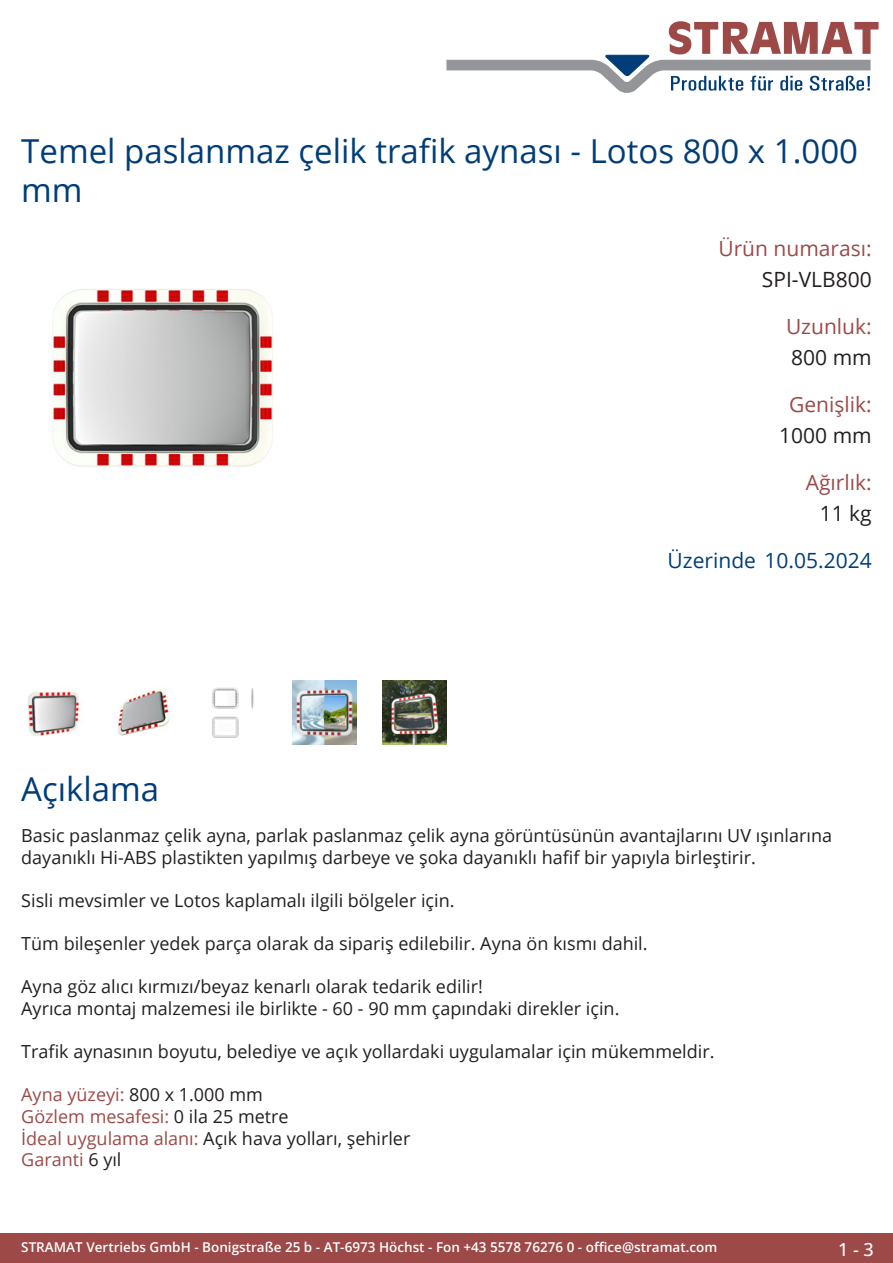
<style>
.page{position:relative;width:893px;height:1263px;background:#fff}
.page>*{position:absolute;margin:0;border:0;box-sizing:border-box;transform-origin:0 0}
.Produkttitel{font:33px/39.6px "Open Sans";color:#003d78}
.TechDaten_Überschrif{font:21px "Open Sans";color:#9c4948}
.TechDaten_Inhalt{font:21px "Open Sans";color:#231f20}
.Erstellungsdatum{font:21px "Open Sans";color:#003d78}
.Beschreibung_Text{font:18px/21.6px "Open Sans";color:#231f20}
.Beschreibung_Text-2{font:18px/21.6px "Open Sans";color:#9c4948}
.t1{font:500 18px "Open Sans";color:#fff}
.t2{font:600 13.5px "Open Sans";color:#fff}
.s1{color:#231f20}
</style>
<div class="page">
<div style="left:0;top:1233px;width:893px;height:30px;background:#9c4948"></div>
<svg style="left:446px;top:21px;width:433px;height:72px"></svg>
<img style="left:49px;top:289px;width:224px;height:179px">
<img style="left:28px;top:691px;width:51px;height:45px">
<img style="left:117px;top:689px;width:53px;height:47px">
<img style="left:212px;top:687px;width:42px;height:51px">
<img style="left:292px;top:680px;width:64px;height:64px">
<img style="left:383px;top:680px;width:63px;height:64px">
<p class="Produkttitel" style="left:21px;top:130px;width:838px">Temel paslanmaz çelik trafik aynası - Lotos 800 x 1.000 mm</p>
<p class="TechDaten_Überschrif" style="left:718px;top:234px;width:155px">Ürün numarası:</p>
<p class="TechDaten_Inhalt" style="left:762px;top:265px;width:111px">SPI-VLB800</p>
<p class="TechDaten_Überschrif" style="left:786px;top:312px;width:87px">Uzunluk:</p>
<p class="TechDaten_Inhalt" style="left:791px;top:343px;width:82px">800 mm</p>
<p class="TechDaten_Überschrif" style="left:789px;top:390px;width:84px">Genişlik:</p>
<p class="TechDaten_Inhalt" style="left:779px;top:421px;width:94px">1000 mm</p>
<p class="TechDaten_Überschrif" style="left:806px;top:468px;width:67px">Ağırlık:</p>
<p class="TechDaten_Inhalt" style="left:820px;top:499px;width:54px">11 kg</p>
<p class="Erstellungsdatum" style="left:668px;top:546px;width:206px">Üzerinde 10.05.2024</p>
<p class="Produkttitel" style="left:21px;top:768px;width:140px">Açıklama</p>
<p class="Beschreibung_Text" style="left:21px;top:824px;width:812px">Basic paslanmaz çelik ayna, parlak paslanmaz çelik ayna görüntüsünün avantajlarını UV ışınlarına dayanıklı Hi-ABS plastikten yapılmış darbeye ve şoka dayanıklı hafif bir yapıyla birleştirir.</p>
<p class="Beschreibung_Text" style="left:21px;top:889px;width:435px">Sisli mevsimler ve Lotos kaplamalı ilgili bölgeler için.</p>
<p class="Beschreibung_Text" style="left:21px;top:932px;width:628px">Tüm bileşenler yedek parça olarak da sipariş edilebilir. Ayna ön kısmı dahil.</p>
<p class="Beschreibung_Text" style="left:21px;top:975px;width:600px">Ayna göz alıcı kırmızı/beyaz kenarlı olarak tedarik edilir!<br>Ayrıca montaj malzemesi ile birlikte - 60 - 90 mm çapındaki direkler için.</p>
<p class="Beschreibung_Text" style="left:21px;top:1040px;width:695px">Trafik aynasının boyutu, belediye ve açık yollardaki uygulamalar için mükemmeldir.</p>
<p class="Beschreibung_Text-2" style="left:21px;top:1083px;width:391px">Ayna yüzeyi: <span class="s1">800 x 1.000 mm<br></span>Gözlem mesafesi: <span class="s1">0 ila 25 metre<br></span>İdeal uygulama alanı: <span class="s1">Açık hava yolları, şehirler<br></span>Garanti <span class="s1">6 yıl</span></p>
<p class="t2" style="left:21px;top:1238px;width:698px">STRAMAT Vertriebs GmbH - Bonigstraße 25 b - AT-6973 Höchst - Fon +43 5578 76276 0 - office@stramat.com</p>
<p class="t1" style="left:838px;top:1237px;width:37px">1 - 3</p>
</div>
